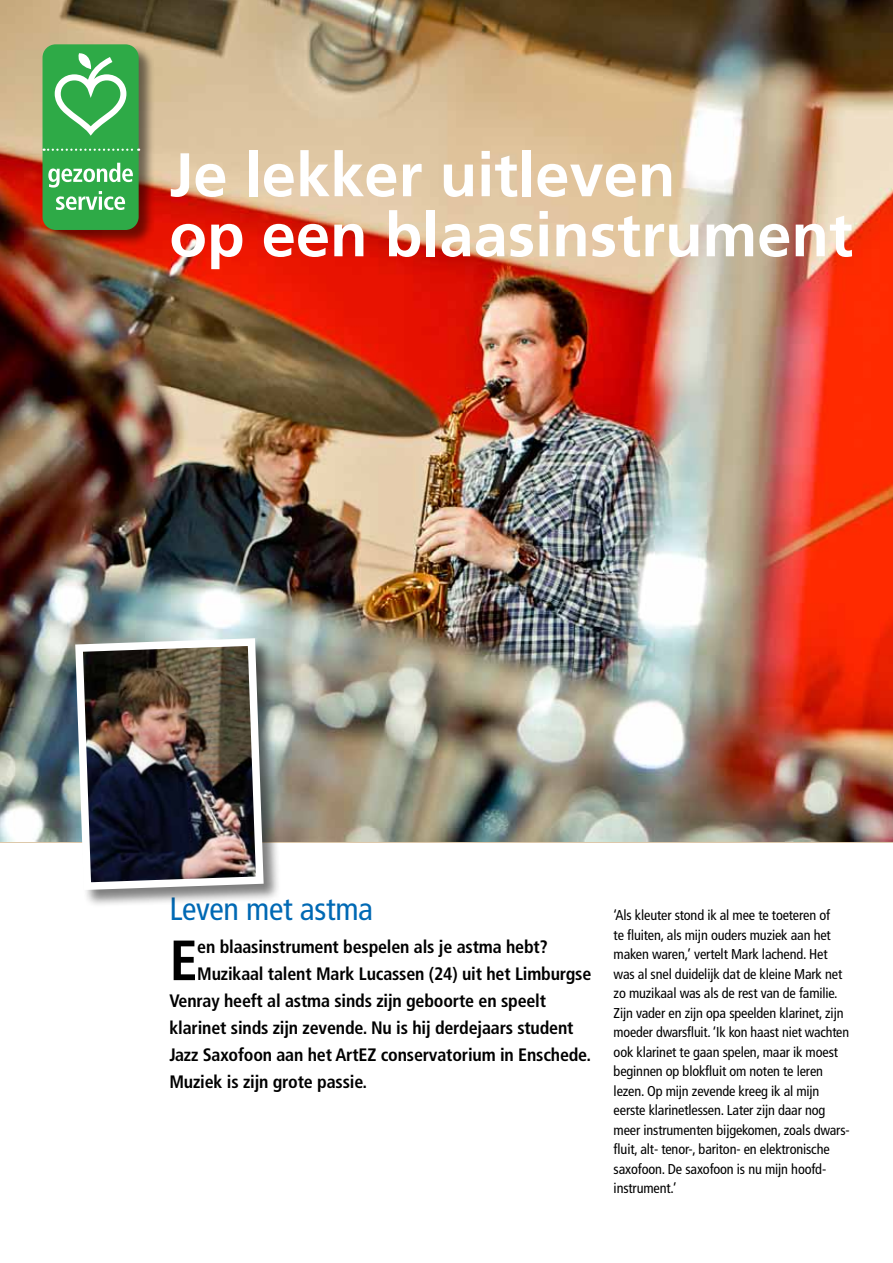
<style>
.page{position:relative;width:893px;height:1263px;background:#fff}
.page>*{position:absolute;margin:0;border:0;box-sizing:border-box;transform-origin:0 0}
.t1{font:700 61.5px/60px "Frutiger LT Std";color:#fff}
.t2{font:700 condensed 56.7px "Frutiger LT Std";color:#000}
.t3{font:condensed 32.25px "Frutiger LT Std";color:#0069b4}
.t4{font:700 condensed 18px "Frutiger LT Std";letter-spacing:-.01em;color:#000}
.t5{font:condensed 14.25px/19.5px "Frutiger LT Std";letter-spacing:-.01em;color:#000}
</style>
<div class="page">
<img style="left:0;top:0;width:893px;height:841px">
<div style="left:43px;top:45px;width:113px;height:202px;background:#000;opacity:.5"></div>
<div style="left:43px;top:44px;width:96px;height:186px;background:#2eaa47;border-radius:13px"></div>
<svg style="left:48px;top:163px;width:85px;height:47px"></svg>
<svg style="left:55px;top:53px;width:71px;height:83px"></svg>
<svg style="left:44px;top:149px;width:95px;height:2px"></svg>
<div style="left:75px;top:638px;width:206px;height:269px;background:#000;opacity:.5"></div>
<img style="left:71px;top:634px;width:197px;height:260px">
<h1 class="t1" style="left:169px;top:145px;width:685px">Je lekker uitleven<br>op een blaasinstrument</h1>
<h3 class="t3" style="left:169px;top:890px;width:205px">Leven met astma</h3>
<h2 class="t2" style="left:169px;top:927px;width:23px">E</h2>
<p class="t4" style="left:197px;top:936px;width:352px">en blaasinstrument bespelen als je astma hebt?</p>
<p class="t4" style="left:197px;top:963px;width:396px">Muzikaal talent Mark Lucassen (24) uit het Limburgse</p>
<p class="t4" style="left:169px;top:990px;width:378px">Venray heeft al astma sinds zijn geboorte en speelt</p>
<p class="t4" style="left:169px;top:1017px;width:406px">klarinet sinds zijn zevende. Nu is hij derdejaars student</p>
<p class="t4" style="left:169px;top:1044px;width:423px">Jazz Saxofoon aan het ArtEZ conservatorium in Enschede.</p>
<p class="t4" style="left:169px;top:1071px;width:199px">Muziek is zijn grote passie.</p>
<p class="t5" style="left:614px;top:905px;width:238px">‘Als kleuter stond ik al mee te toeteren of<br>te fluiten, als mijn ouders muziek aan het maken waren,’ vertelt Mark lachend. Het was al snel duidelijk dat de kleine Mark net zo muzikaal was als de rest van de familie.<br>Zijn vader en zijn opa speelden klarinet, zijn moeder dwarsfluit. ‘Ik kon haast niet wachten ook klarinet te gaan spelen, maar ik moest beginnen op blokfluit om noten te leren lezen. Op mijn zevende kreeg ik al mijn eerste klarinetlessen. Later zijn daar nog meer instrumenten bijgekomen, zoals dwars&shy;fluit, alt- tenor-, bariton- en elektronische saxofoon. De saxofoon is nu mijn hoofd&shy;instrument.’</p>
</div>
